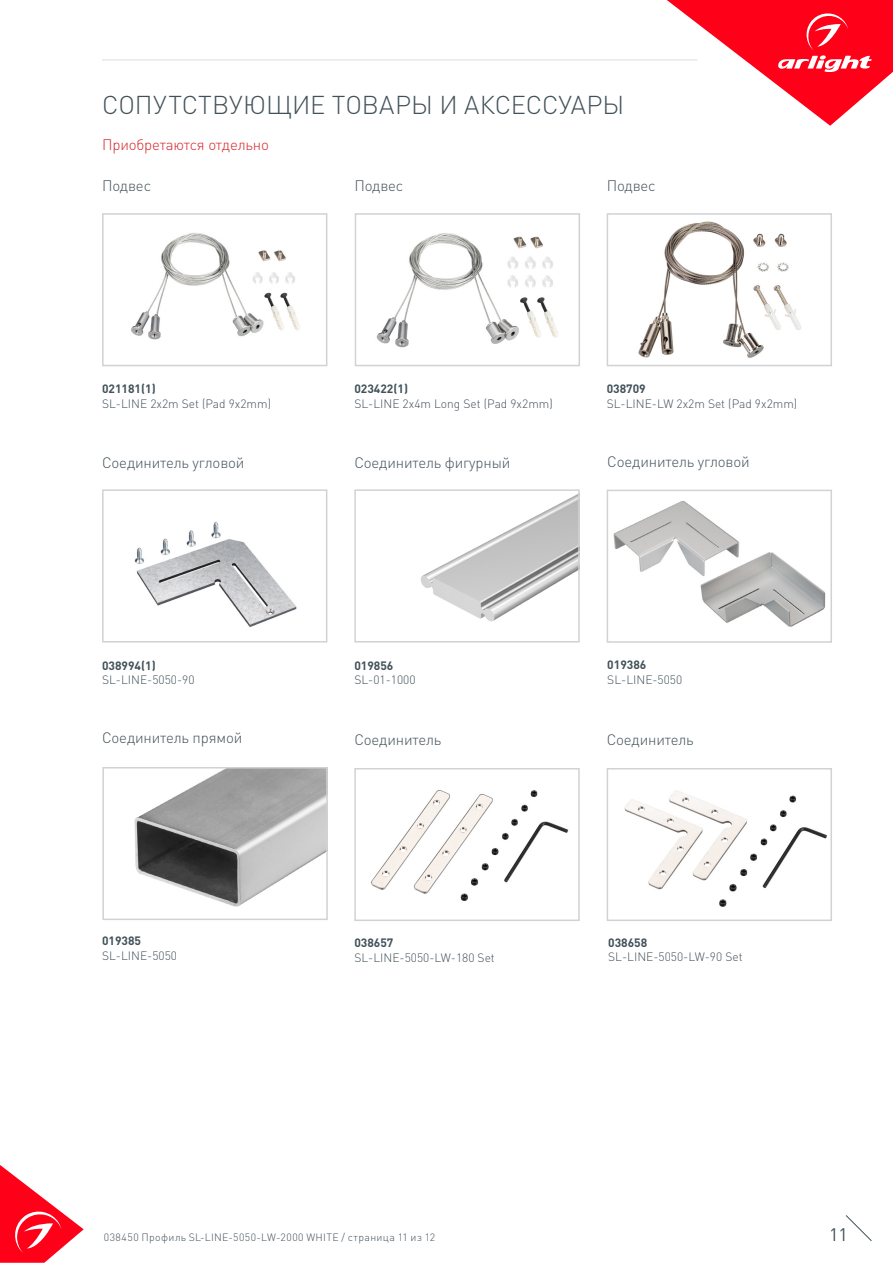
<style>
.page{position:relative;width:893px;height:1263px;background:#fff}
.page>*{position:absolute;margin:0;border:0;box-sizing:border-box;transform-origin:0 0}
.t1{font:300 25.5px "DIN Pro";color:#425159}
.t2{font:18px "DIN Pro";color:#425159}
.t3{font:300 15px "DIN Pro";letter-spacing:-.01em;color:#425159}
.t4{font:300 15px "DIN Pro";letter-spacing:-.01em;color:#d5262a}
.t5{font:300 12px "DIN Pro";color:#425159}
.t6{font:700 12px "DIN Pro";color:#425159}
.t7{font:300 10.5px "DIN Pro";letter-spacing:.04em;color:#425159}
</style>
<div class="page">
<svg style="left:0;top:1165px;width:84px;height:98px"></svg>
<svg style="left:845px;top:1215px;width:27px;height:26px"></svg>
<svg style="left:667px;top:0;width:226px;height:126px"></svg>
<hr style="left:102px;top:60px;width:595px;height:1px;background:#dcdddf">
<img style="left:134px;top:521px;width:163px;height:106px">
<div style="left:102px;top:489px;width:225px;height:153px;border:2px solid #d1d2d4"></div>
<img style="left:420px;top:494px;width:157px;height:128px">
<div style="left:354px;top:489px;width:226px;height:153px;border:2px solid #d1d2d4"></div>
<img style="left:134px;top:770px;width:191px;height:137px">
<div style="left:102px;top:767px;width:226px;height:153px;border:2px solid #d1d2d4"></div>
<img style="left:613px;top:501px;width:213px;height:126px">
<div style="left:607px;top:490px;width:225px;height:153px;border:2px solid #d1d2d4"></div>
<img style="left:371px;top:790px;width:198px;height:111px">
<div style="left:354px;top:768px;width:226px;height:153px;border:2px solid #d1d2d4"></div>
<img style="left:624px;top:790px;width:203px;height:117px">
<div style="left:607px;top:768px;width:225px;height:153px;border:2px solid #d1d2d4"></div>
<img style="left:376px;top:233px;width:182px;height:115px">
<div style="left:355px;top:213px;width:225px;height:153px;border:2px solid #d1d2d4"></div>
<img style="left:131px;top:232px;width:169px;height:108px">
<div style="left:102px;top:213px;width:225px;height:153px;border:2px solid #d1d2d4"></div>
<img style="left:638px;top:221px;width:164px;height:137px">
<div style="left:607px;top:213px;width:225px;height:153px;border:2px solid #d1d2d4"></div>
<p class="t1" style="left:102px;top:87px;width:524px">СОПУТСТВУЮЩИЕ ТОВАРЫ И АКСЕССУАРЫ</p>
<p class="t4" style="left:102px;top:134px;width:168px">Приобретаются отдельно</p>
<p class="t3" style="left:102px;top:175px;width:51px">Подвес</p>
<p class="t3" style="left:354px;top:175px;width:51px">Подвес</p>
<p class="t3" style="left:607px;top:175px;width:51px">Подвес</p>
<p class="t6" style="left:102px;top:381px;width:55px">021181(1)</p>
<p class="t5" style="left:102px;top:395px;width:171px">SL-LINE 2x2m Set (Pad 9x2mm)</p>
<p class="t6" style="left:354px;top:381px;width:55px">023422(1)</p>
<p class="t5" style="left:354px;top:395px;width:200px">SL-LINE 2x4m Long Set (Pad 9x2mm)</p>
<p class="t6" style="left:607px;top:381px;width:41px">038709</p>
<p class="t5" style="left:607px;top:395px;width:192px">SL-LINE-LW 2x2m Set (Pad 9x2mm)</p>
<p class="t3" style="left:102px;top:452px;width:144px">Соединитель угловой</p>
<p class="t3" style="left:354px;top:452px;width:157px">Соединитель фигурный</p>
<p class="t3" style="left:607px;top:451px;width:144px">Соединитель угловой</p>
<p class="t6" style="left:102px;top:657px;width:55px">038994(1)</p>
<p class="t5" style="left:102px;top:672px;width:94px">SL-LINE-5050-90</p>
<p class="t6" style="left:354px;top:657px;width:41px">019856</p>
<p class="t5" style="left:354px;top:672px;width:63px">SL-01-1000</p>
<p class="t6" style="left:607px;top:657px;width:41px">019386</p>
<p class="t5" style="left:607px;top:671px;width:76px">SL-LINE-5050</p>
<p class="t3" style="left:102px;top:727px;width:142px">Соединитель прямой</p>
<p class="t6" style="left:102px;top:933px;width:41px">019385</p>
<p class="t5" style="left:102px;top:947px;width:76px">SL-LINE-5050</p>
<p class="t3" style="left:354px;top:729px;width:89px">Соединитель</p>
<p class="t3" style="left:607px;top:729px;width:89px">Соединитель</p>
<p class="t6" style="left:354px;top:935px;width:41px">038657</p>
<p class="t5" style="left:354px;top:949px;width:142px">SL-LINE-5050-LW-180 Set</p>
<p class="t6" style="left:608px;top:934px;width:41px">038658</p>
<p class="t5" style="left:608px;top:949px;width:136px">SL-LINE-5050-LW-90 Set</p>
<p class="t7" style="left:104px;top:1230px;width:333px">038450 Профиль SL-LINE-5050-LW-2000 WHITE / страница 11 из 12</p>
<h2 class="t2" style="left:829px;top:1222px;width:20px">11</h2>
</div>
